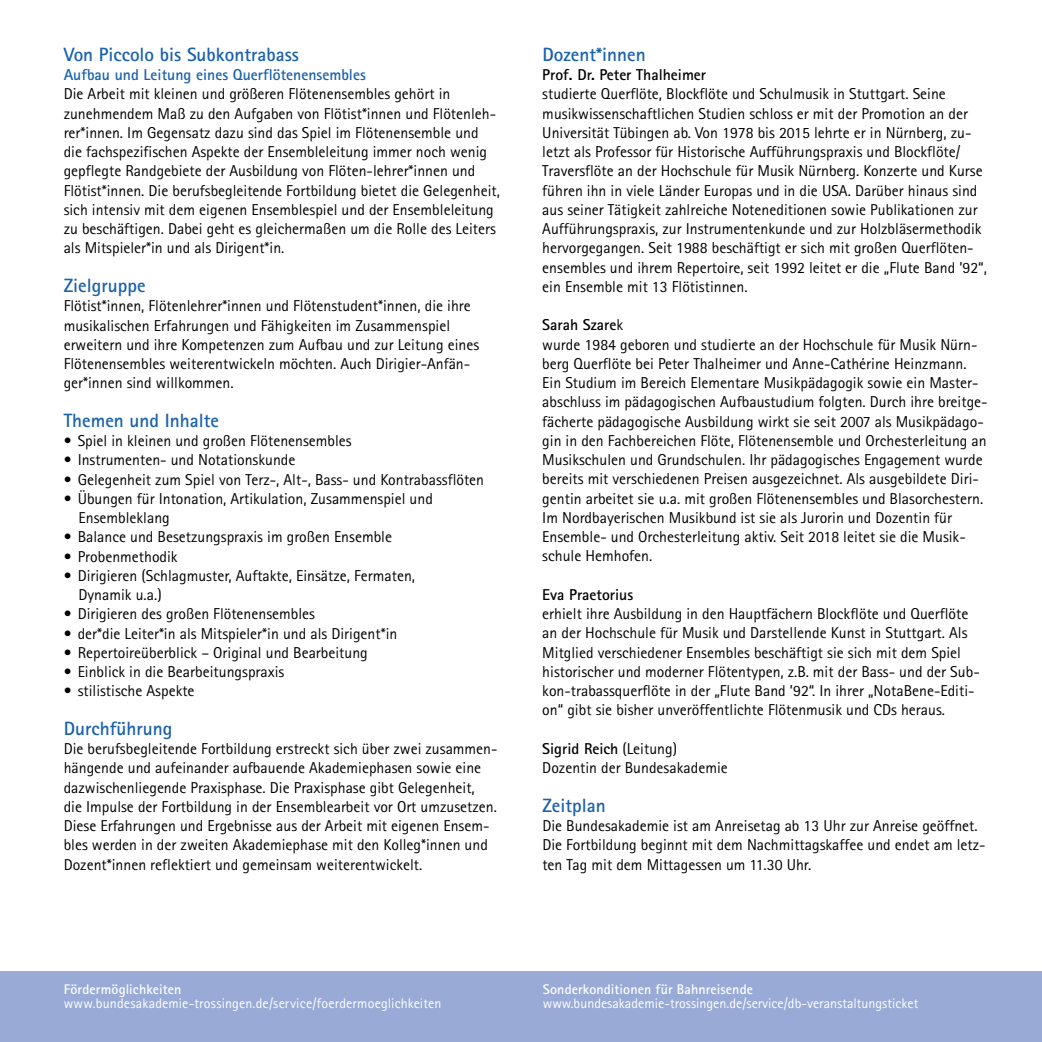
<style>
.page{position:relative;width:1042px;height:1042px;background:#fff}
.page>*{position:absolute;margin:0;border:0;box-sizing:border-box;transform-origin:0 0}
.t1{font:700 19.25px "Rotis Sans Serif Std";color:#1961ac}
.t2{font:15.75px/19.2px "Rotis Sans Serif Std";color:#000}
.t3{font:700 15.75px "Rotis Sans Serif Std";color:#1961ac}
.t4{font:700 15.75px "Rotis Sans Serif Std";color:#000}
.t5{font:14px "Rotis Sans Serif Std";color:#fff}
.t6{font:700 14px "Rotis Sans Serif Std";letter-spacing:.01em;color:#fff}
.s1{font-weight:700}
</style>
<div class="page">
<div style="left:0;top:971px;width:1042px;height:71px;background:#99aad7"></div>
<p class="t1" style="left:64px;top:42px;width:237px">Von Piccolo bis Subkontrabass</p>
<p class="t3" style="left:64px;top:65px;width:304px">Aufbau und Leitung eines Querflötenensembles</p>
<p class="t2" style="left:64px;top:84px;width:438px">Die Arbeit mit kleinen und größeren Flötenensembles gehört in zunehmendem Maß zu den Aufgaben von Flötist*innen und Flötenleh&shy;rer*innen. Im Gegensatz dazu sind das Spiel im Flötenensemble und die fachspezifischen Aspekte der Ensembleleitung immer noch wenig gepflegte Randgebiete der Ausbildung von Flöten-lehrer*innen und Flötist*innen. Die berufsbegleitende Fortbildung bietet die Gelegenheit, sich intensiv mit dem eigenen Ensemblespiel und der Ensembleleitung zu beschäftigen. Dabei geht es gleichermaßen um die Rolle des Leiters als Mitspieler*in und als Dirigent*in.</p>
<p class="t1" style="left:64px;top:273px;width:83px">Zielgruppe</p>
<p class="t2" style="left:64px;top:296px;width:417px">Flötist*innen, Flötenlehrer*innen und Flötenstudent*innen, die ihre musikalischen Erfahrungen und Fähigkeiten im Zusammenspiel erweitern und ihre Kompetenzen zum Aufbau und zur Leitung eines Flötenensembles weiterentwickeln möchten. Auch Dirigier-Anfän&shy;ger*innen sind willkommen.</p>
<p class="t1" style="left:64px;top:408px;width:157px">Themen und Inhalte</p>
<p class="t2" style="left:64px;top:431px;width:290px">• Spiel in kleinen und großen Flötenensembles</p>
<p class="t2" style="left:64px;top:450px;width:233px">• Instrumenten- und Notationskunde</p>
<p class="t2" style="left:64px;top:469px;width:422px">• Gelegenheit zum Spiel von Terz-, Alt-, Bass- und Kontrabassflöten</p>
<p class="t2" style="left:79px;top:489px;width:356px;text-indent:-15px">• Übungen für Intonation, Artikulation, Zusammenspiel und<br>Ensembleklang</p>
<p class="t2" style="left:64px;top:527px;width:330px">• Balance und Besetzungspraxis im großen Ensemble</p>
<p class="t2" style="left:64px;top:546px;width:115px">• Probenmethodik</p>
<p class="t2" style="left:79px;top:566px;width:338px;text-indent:-15px">• Dirigieren (Schlagmuster, Auftakte, Einsätze, Fermaten,<br>Dynamik u.a.)</p>
<p class="t2" style="left:64px;top:604px;width:253px">• Dirigieren des großen Flötenensembles</p>
<p class="t2" style="left:64px;top:623px;width:335px">• der*die Leiter*in als Mitspieler*in und als Dirigent*in</p>
<p class="t2" style="left:64px;top:643px;width:306px">• Repertoireüberblick – Original und Bearbeitung</p>
<p class="t2" style="left:64px;top:662px;width:222px">• Einblick in die Bearbeitungspraxis</p>
<p class="t2" style="left:64px;top:681px;width:132px">• stilistische Aspekte</p>
<p class="t1" style="left:64px;top:716px;width:110px">Durchführung</p>
<p class="t2" style="left:64px;top:739px;width:435px">Die berufsbegleitende Fortbildung erstreckt sich über zwei zusammen&shy;hängende und aufeinander aufbauende Akademiephasen sowie eine dazwischenliegende Praxisphase. Die Praxisphase gibt Gelegenheit,<br>die Impulse der Fortbildung in der Ensemblearbeit vor Ort umzusetzen.<br>Diese Erfahrungen und Ergebnisse aus der Arbeit mit eigenen Ensem&shy;bles werden in der zweiten Akademiephase mit den Kolleg*innen und Dozent*innen reflektiert und gemeinsam weiterentwickelt.</p>
<p class="t1" style="left:542px;top:42px;width:105px">Dozent*innen</p>
<p class="t4" style="left:542px;top:65px;width:165px">Prof. Dr. Peter Thalheimer</p>
<p class="t2" style="left:542px;top:84px;width:446px">studierte Querflöte, Blockflöte und Schulmusik in Stuttgart. Seine musikwissenschaftlichen Studien schloss er mit der Promotion an der Universität Tübingen ab. Von 1978 bis 2015 lehrte er in Nürnberg, zu&shy;letzt als Professor für Historische Aufführungspraxis und Blockflöte/ Traversflöte an der Hochschule für Musik Nürnberg. Konzerte und Kurse führen ihn in viele Länder Europas und in die USA. Darüber hinaus sind aus seiner Tätigkeit zahlreiche Noteneditionen sowie Publikationen zur Aufführungspraxis, zur Instrumentenkunde und zur Holzbläsermethodik hervorgegangen. Seit 1988 beschäftigt er sich mit großen Querflöten&shy;ensembles und ihrem Repertoire, seit 1992 leitet er die „Flute Band ’92“, ein Ensemble mit 13 Flötistinnen.</p>
<p class="t2" style="left:542px;top:315px;width:447px"><span class="s1">Sarah Szare</span>k<br>wurde 1984 geboren und studierte an der Hochschule für Musik Nürn&shy;berg Querflöte bei Peter Thalheimer und Anne-Cathérine Heinzmann.<br>Ein Studium im Bereich Elementare Musikpädagogik sowie ein Master&shy;abschluss im pädagogischen Aufbaustudium folgten. Durch ihre breitge&shy;fächerte pädagogische Ausbildung wirkt sie seit 2007 als Musikpädago&shy;gin in den Fachbereichen Flöte, Flötenensemble und Orchesterleitung an Musikschulen und Grundschulen. Ihr pädagogisches Engagement wurde bereits mit verschiedenen Preisen ausgezeichnet. Als ausgebildete Diri&shy;gentin arbeitet sie u.a. mit großen Flötenensembles und Blasorchestern.<br>Im Nordbayerischen Musikbund ist sie als Jurorin und Dozentin für Ensemble- und Orchesterleitung aktiv. Seit 2018 leitet sie die Musik&shy;schule Hemhofen.</p>
<p class="t4" style="left:542px;top:585px;width:92px">Eva Praetorius</p>
<p class="t2" style="left:542px;top:604px;width:439px">erhielt ihre Ausbildung in den Hauptfächern Blockflöte und Querflöte an der Hochschule für Musik und Darstellende Kunst in Stuttgart. Als Mitglied verschiedener Ensembles beschäftigt sie sich mit dem Spiel historischer und moderner Flötentypen, z.B. mit der Bass- und der Sub&shy;kon-trabassquerflöte in der „Flute Band ’92“. In ihrer „NotaBene-Editi&shy;on“ gibt sie bisher unveröffentlichte Flötenmusik und CDs heraus.</p>
<p class="t2" style="left:542px;top:739px;width:187px"><span class="s1">Sigrid Reich</span> (Leitung)<br>Dozentin der Bundesakademie</p>
<p class="t1" style="left:542px;top:793px;width:65px">Zeitplan</p>
<p class="t2" style="left:542px;top:816px;width:445px">Die Bundesakademie ist am Anreisetag ab 13 Uhr zur Anreise geöffnet.<br>Die Fortbildung beginnt mit dem Nachmittagskaffee und endet am letz&shy;ten Tag mit dem Mittagessen um 11.30 Uhr.</p>
<p class="t6" style="left:64px;top:980px;width:119px">Fördermöglichkeiten</p>
<p class="t5" style="left:64px;top:994px;width:379px">www.bundesakademie-trossingen.de/service/foerdermoeglichkeiten</p>
<p class="t6" style="left:543px;top:980px;width:212px">Sonderkonditionen für Bahnreisende</p>
<p class="t5" style="left:543px;top:994px;width:377px">www.bundesakademie-trossingen.de/service/db-veranstaltungsticket</p>
</div>
